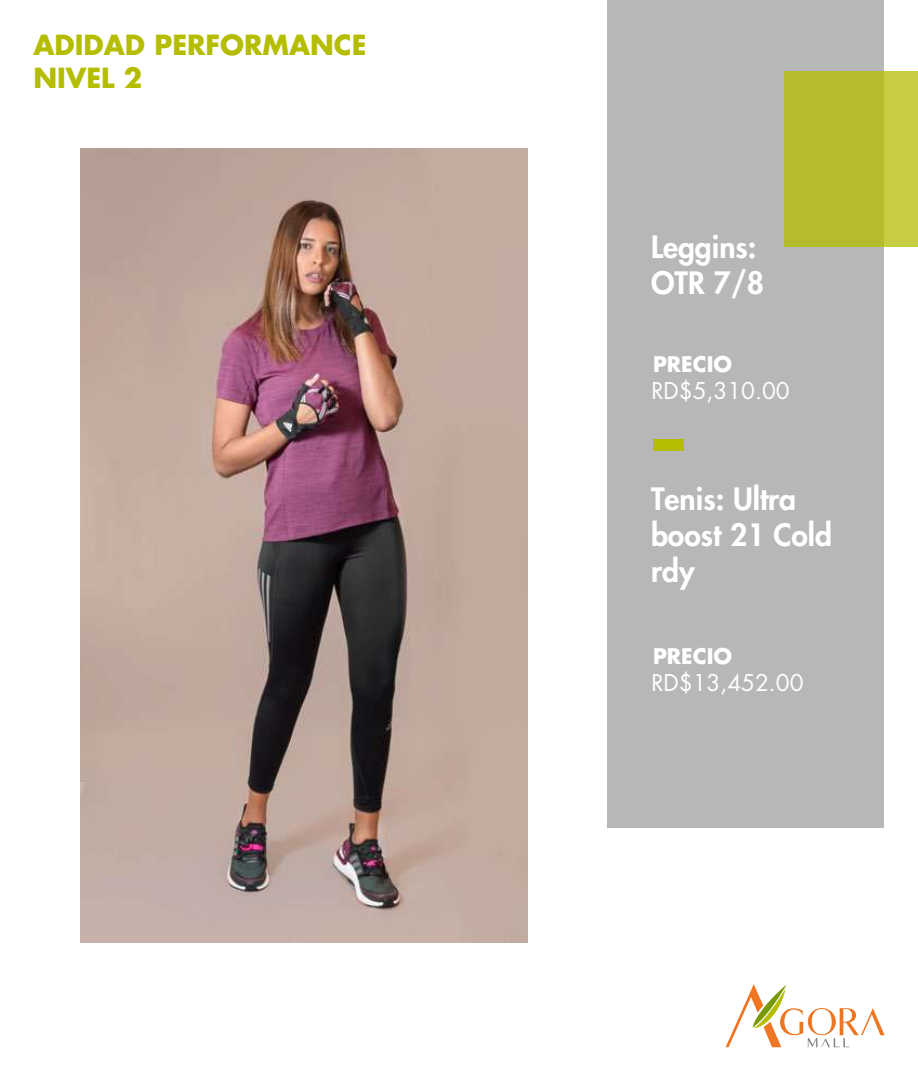
<style>
.page{position:relative;width:918px;height:1080px;background:#fff}
.page>*{position:absolute;margin:0;border:0;box-sizing:border-box;transform-origin:0 0}
.t1{font:800 30px/36px "Futura Std";color:#fff}
.t2{font:700 27px/32.4px "Futura Std";color:#b4bd00}
.t3{font:22.5px "Futura Std";color:#fff}
.t4{font:700 21px "Futura Std";color:#fff}
</style>
<div class="page">
<svg style="left:726px;top:984px;width:159px;height:63px"></svg>
<div style="left:607px;top:0;width:277px;height:828px;background:#b7b7b7"></div>
<div style="left:784px;top:71px;width:134px;height:176px;background:linear-gradient(to right,#aeb527,#c3ca3d)"></div>
<img style="left:80px;top:149px;width:447px;height:794px">
<div style="left:653px;top:439px;width:31px;height:12px;background:#b4bd00"></div>
<p class="t2" style="left:33px;top:29px;width:335px">ADIDAD PERFORMANCE<br>NIVEL 2</p>
<p class="t1" style="left:651px;top:229px;width:115px">Leggins:<br>OTR 7/8</p>
<p class="t4" style="left:653px;top:350px;width:81px">PRECIO</p>
<p class="t3" style="left:651px;top:376px;width:140px">RD$5,310.00</p>
<p class="t1" style="left:651px;top:481px;width:182px">Tenis: Ultra boost 21 Cold rdy</p>
<p class="t4" style="left:653px;top:642px;width:81px">PRECIO</p>
<p class="t3" style="left:651px;top:668px;width:154px">RD$13,452.00</p>
</div>
